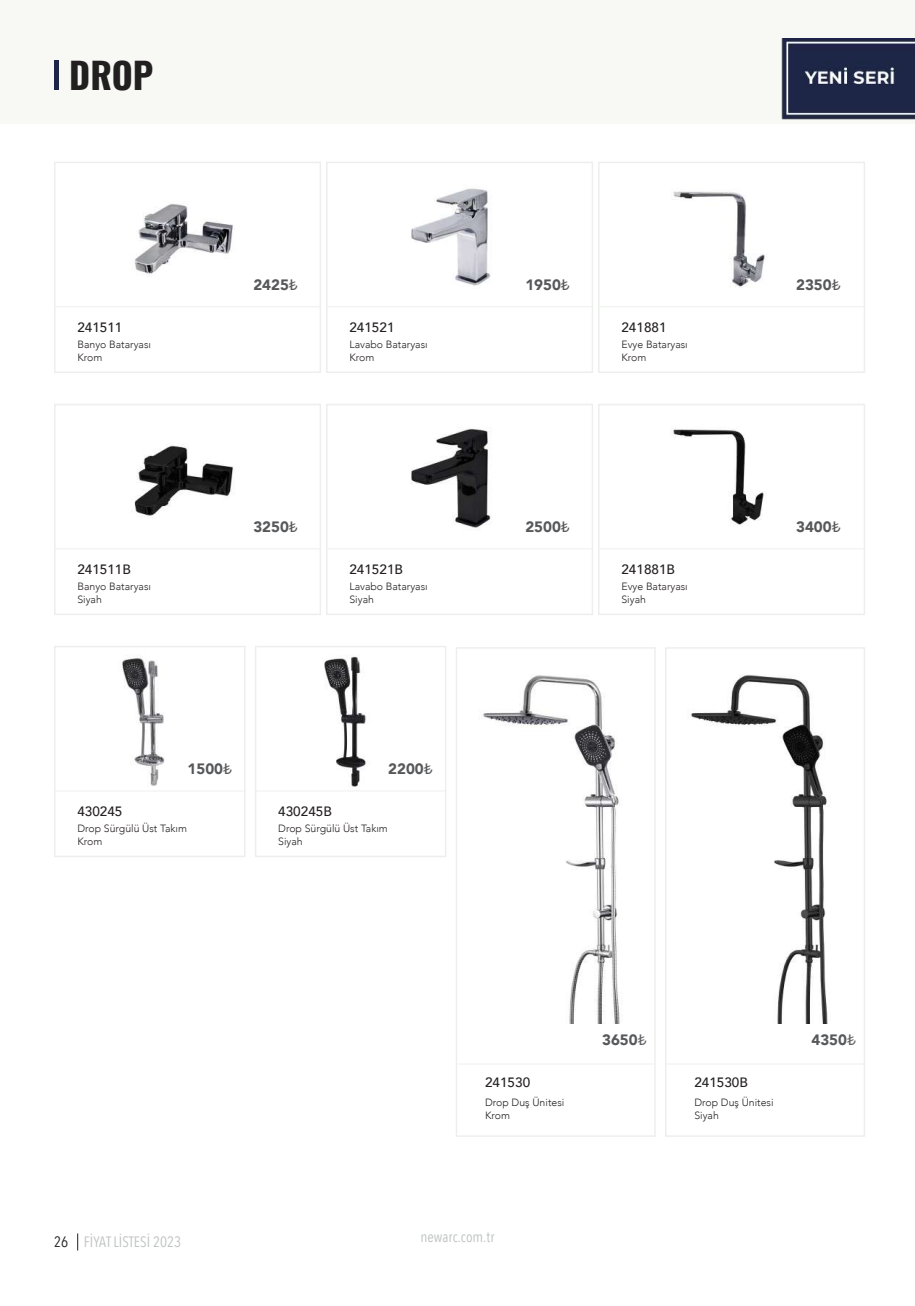
<style>
.page{position:relative;width:915px;height:1306px;background:#fff}
.page>*{position:absolute;margin:0;border:0;box-sizing:border-box;transform-origin:0 0}
.t1{font:700 36px "Oswald";color:#231f20}
.t2{font:900 15px "Avenir";color:#57585a}
.t3{font:15px "Avenir Next Condensed";color:#bfc1c1}
.t4{font:500 13.5px "Avenir";color:#231f20}
.t5{font:300 10.5px/12.6px "Avenir";color:#231f20}
.s1{font-family:"Consolas";font-weight:400;font-size:16.5px}
.s2{font-family:"Consolas";font-weight:400;font-size:16.5px;color:#636366}
.s3{color:#231f20}
</style>
<div class="page">
<svg style="left:77px;top:1233px;width:1px;height:17px"></svg>
<div style="left:0;top:0;width:914px;height:124px;background:#f8f8f5"></div>
<div style="left:54px;top:60px;width:5px;height:30px;background:#1e2647"></div>
<div style="left:54px;top:162px;width:267px;height:211px;border:2px solid #edefed"></div>
<hr style="left:54px;top:306px;width:265px;height:1px;background:#edefed">
<div style="left:326px;top:162px;width:267px;height:211px;border:2px solid #edefed"></div>
<hr style="left:326px;top:306px;width:265px;height:1px;background:#edefed">
<div style="left:598px;top:162px;width:266px;height:211px;border:2px solid #edefed"></div>
<hr style="left:598px;top:306px;width:265px;height:1px;background:#edefed">
<img style="left:134px;top:204px;width:99px;height:72px">
<img style="left:411px;top:188px;width:80px;height:98px">
<img style="left:673px;top:191px;width:92px;height:97px">
<div style="left:54px;top:404px;width:267px;height:211px;border:2px solid #edefed"></div>
<hr style="left:54px;top:548px;width:265px;height:1px;background:#edefed">
<div style="left:326px;top:404px;width:267px;height:211px;border:2px solid #edefed"></div>
<hr style="left:326px;top:548px;width:265px;height:1px;background:#edefed">
<div style="left:598px;top:404px;width:266px;height:211px;border:2px solid #edefed"></div>
<hr style="left:598px;top:548px;width:265px;height:1px;background:#edefed">
<img style="left:131px;top:444px;width:102px;height:74px">
<img style="left:411px;top:428px;width:81px;height:100px">
<img style="left:672px;top:429px;width:92px;height:97px">
<img style="left:781px;top:39px;width:133px;height:81px">
<div style="left:664px;top:647px;width:200px;height:489px;background:#fff;border:2px solid #edefed"></div>
<hr style="left:666px;top:1063px;width:198px;height:1px;background:#edefed">
<div style="left:455px;top:647px;width:200px;height:489px;background:#fff;border:2px solid #edefed"></div>
<hr style="left:457px;top:1063px;width:198px;height:1px;background:#edefed">
<img style="left:483px;top:675px;width:137px;height:348px">
<div style="left:54px;top:646px;width:191px;height:211px;border:2px solid #edefed"></div>
<hr style="left:54px;top:790px;width:191px;height:1px;background:#edefed">
<img style="left:122px;top:657px;width:43px;height:129px">
<div style="left:255px;top:646px;width:191px;height:211px;border:2px solid #edefed"></div>
<hr style="left:255px;top:790px;width:191px;height:1px;background:#edefed">
<img style="left:324px;top:656px;width:42px;height:130px">
<img style="left:691px;top:675px;width:137px;height:348px">
<h1 class="t1" style="left:69px;top:43px;width:86px">DROP</h1>
<h2 class="t2" style="left:253px;top:271px;width:46px">2425<span class="s1">₺</span></h2>
<h2 class="t2" style="left:525px;top:271px;width:46px">1950<span class="s1">₺</span></h2>
<h2 class="t2" style="left:795px;top:271px;width:46px">2350<span class="s1">₺</span></h2>
<p class="t4" style="left:77px;top:315px;width:47px">241511</p>
<p class="t4" style="left:349px;top:315px;width:47px">241521</p>
<p class="t4" style="left:621px;top:315px;width:47px">241881</p>
<p class="t5" style="left:77px;top:338px;width:75px">Banyo Bataryası<br>Krom</p>
<p class="t5" style="left:349px;top:338px;width:80px">Lavabo Bataryası<br>Krom</p>
<p class="t5" style="left:621px;top:338px;width:68px">Evye Bataryası<br>Krom</p>
<h2 class="t2" style="left:253px;top:513px;width:46px">3250<span class="s1">₺</span></h2>
<h2 class="t2" style="left:525px;top:513px;width:46px">2500<span class="s1">₺</span></h2>
<h2 class="t2" style="left:795px;top:513px;width:46px">3400<span class="s1">₺</span></h2>
<p class="t4" style="left:77px;top:557px;width:55px">241511B</p>
<p class="t4" style="left:349px;top:557px;width:55px">241521B</p>
<p class="t4" style="left:621px;top:557px;width:55px">241881B</p>
<p class="t5" style="left:77px;top:580px;width:75px">Banyo Bataryası<br>Siyah</p>
<p class="t5" style="left:349px;top:580px;width:80px">Lavabo Bataryası<br>Siyah</p>
<p class="t5" style="left:621px;top:580px;width:68px">Evye Bataryası<br>Siyah</p>
<h2 class="t2" style="left:187px;top:755px;width:46px">1500<span class="s1">₺</span></h2>
<h2 class="t2" style="left:388px;top:755px;width:46px">2200<span class="s1">₺</span></h2>
<p class="t4" style="left:77px;top:799px;width:47px">430245</p>
<p class="t4" style="left:278px;top:799px;width:55px">430245B</p>
<p class="t5" style="left:77px;top:822px;width:111px">Drop Sürgülü Üst Takım<br>Krom</p>
<p class="t5" style="left:278px;top:822px;width:111px">Drop Sürgülü Üst Takım<br>Siyah</p>
<p class="t4" style="left:485px;top:1070px;width:47px">241530</p>
<p class="t5" style="left:485px;top:1096px;width:81px">Drop Duş Ünitesi<br>Krom</p>
<h2 class="t2" style="left:602px;top:1026px;width:46px">3650<span class="s2">₺</span></h2>
<h2 class="t3" style="left:54px;top:1228px;width:129px"><span class="s3">26</span> FİYAT LİSTESİ 2023</h2>
<h2 class="t3" style="left:420px;top:1224px;width:75px">newarc.com.tr</h2>
<p class="t4" style="left:694px;top:1070px;width:55px">241530B</p>
<p class="t5" style="left:694px;top:1096px;width:81px">Drop Duş Ünitesi<br>Siyah</p>
<h2 class="t2" style="left:811px;top:1026px;width:46px">4350<span class="s2">₺</span></h2>
</div>
